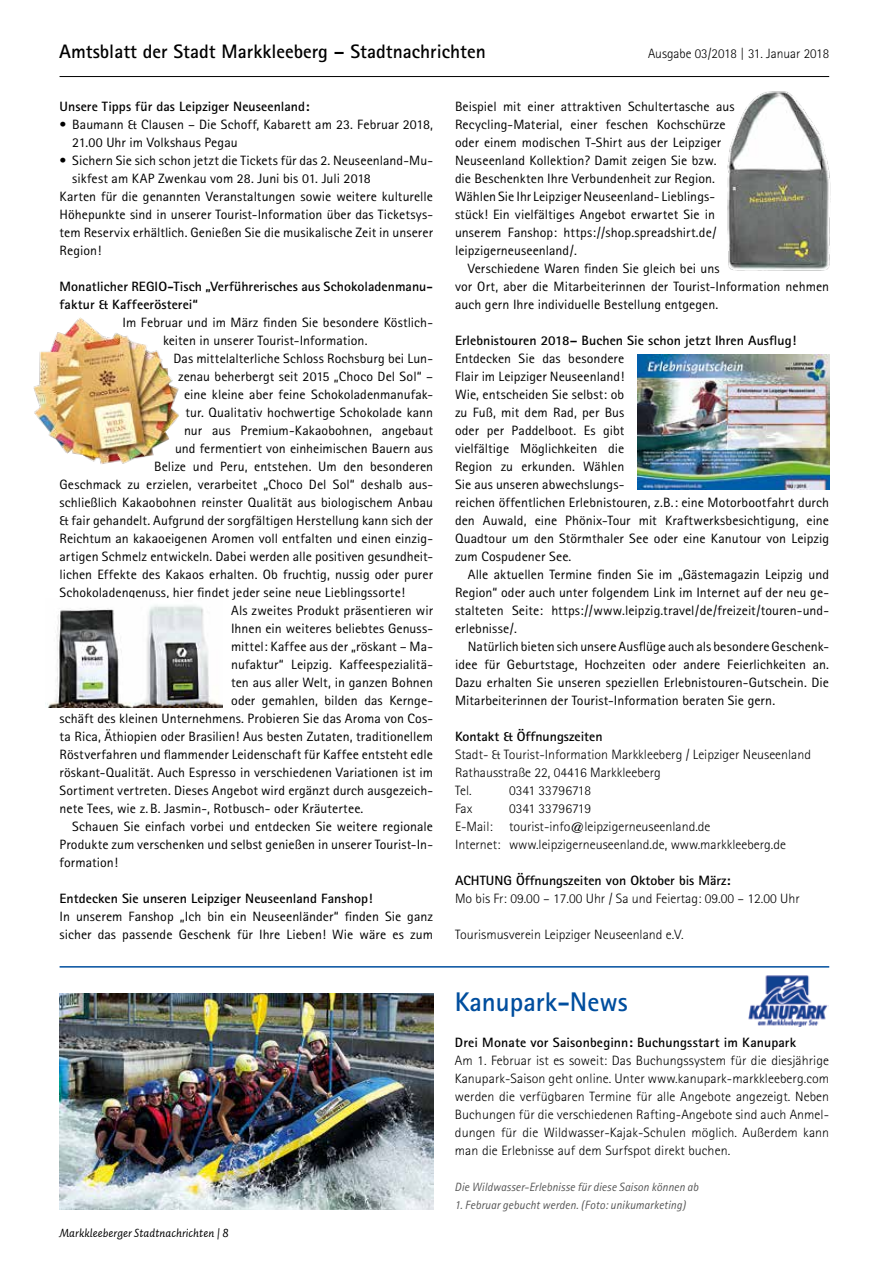
<style>
.page{position:relative;width:893px;height:1263px;background:#fff}
.page>*{position:absolute;margin:0;border:0;box-sizing:border-box;transform-origin:0 0}
.t1{font:700 27px "Rotis Sans Serif";color:#004e9e}
.t2{font:700 19.5px "Rotis Sans Serif";color:#000}
.t3{font:13.5px/18px "Rotis Sans Serif";letter-spacing:.005em;color:#000}
.t4{font:300 13.5px/18px "Rotis Sans Serif";color:#000}
.t5{font:700 13.5px/18px "Rotis Sans Serif";color:#000}
.t6{font:italic 12px "Rotis Sans Serif";letter-spacing:.005em;color:#565656}
.t7{font:12px "Auto 2 Italic LF";color:#000}
</style>
<div class="page">
<hr style="left:60px;top:76px;width:769px;height:1px;background:#000">
<hr style="left:60px;top:966px;width:769px;height:1px;background:#004e9e">
<img style="left:748px;top:975px;width:81px;height:51px">
<img style="left:637px;top:354px;width:192px;height:136px">
<img style="left:33px;top:317px;width:146px;height:147px">
<img style="left:45px;top:605px;width:178px;height:102px">
<img style="left:727px;top:91px;width:104px;height:180px">
<img style="left:60px;top:993px;width:374px;height:216px">
<h2 class="t2" style="left:59px;top:39px;width:428px">Amtsblatt der Stadt Markkleeberg – Stadtnachrichten</h2>
<p class="t4" style="left:648px;top:45px;width:183px">Ausgabe 03/2018 | 31. Januar 2018</p>
<p class="t5" style="left:60px;top:97px;width:252px">Unsere Tipps für das Leipziger Neuseenland:</p>
<p class="t3" style="left:72px;top:116px;width:362px;text-indent:-13px">• Baumann &amp; Clausen – Die Schoff, Kabarett am 23. Februar 2018,<br>21.00 Uhr im Volkshaus Pegau</p>
<p class="t3" style="left:60px;top:152px;width:375px">• Sichern Sie sich schon jetzt die Tickets für das 2. Neuseenland-Mu-</p>
<p class="t3" style="left:72px;top:170px;width:300px">sikfest am KAP Zwenkau vom 28. Juni bis 01. Juli 2018</p>
<p class="t3" style="left:60px;top:188px;width:375px">Karten für die genannten Veranstaltungen sowie weitere kulturelle</p>
<p class="t3" style="left:60px;top:206px;width:375px">Höhepunkte sind in unserer Tourist-Information über das Ticketsys-</p>
<p class="t3" style="left:60px;top:224px;width:375px">tem Reservix erhältlich. Genießen Sie die musikalische Zeit in unserer</p>
<p class="t3" style="left:60px;top:242px;width:43px">Region!</p>
<p class="t5" style="left:60px;top:277px;width:375px">Monatlicher REGIO-Tisch „Verführerisches aus Schokoladenmanu&shy;faktur &amp; Kaffeerösterei“</p>
<p class="t3" style="left:163px;top:314px;width:272px;text-indent:-40px">Im Februar und im März finden Sie besondere Köstlich&shy;keiten in unserer Tourist-Information.</p>
<p class="t3" style="left:174px;top:350px;width:261px">Das mittelalterliche Schloss Rochsburg bei Lun-</p>
<p class="t3" style="left:178px;top:368px;width:257px">zenau beherbergt seit 2015 „Choco Del Sol“ –</p>
<p class="t3" style="left:184px;top:386px;width:250px">eine kleine aber feine Schokoladenmanufak-</p>
<p class="t3" style="left:186px;top:404px;width:249px">tur. Qualitativ hochwertige Schokolade kann</p>
<p class="t3" style="left:184px;top:422px;width:251px">nur aus Premium-Kakaobohnen, angebaut</p>
<p class="t3" style="left:175px;top:440px;width:260px">und fermentiert von einheimischen Bauern aus</p>
<p class="t3" style="left:154px;top:458px;width:281px">Belize und Peru, entstehen. Um den besonderen</p>
<p class="t3" style="left:60px;top:476px;width:375px">Geschmack zu erzielen, verarbeitet „Choco Del Sol“ deshalb aus-</p>
<p class="t3" style="left:60px;top:494px;width:375px">schließlich Kakaobohnen reinster Qualität aus biologischem Anbau</p>
<p class="t3" style="left:60px;top:512px;width:375px">&amp; fair gehandelt. Aufgrund der sorgfältigen Herstellung kann sich der</p>
<p class="t3" style="left:60px;top:530px;width:375px">Reichtum an kakaoeigenen Aromen voll entfalten und einen einzig-</p>
<p class="t3" style="left:60px;top:548px;width:375px">artigen Schmelz entwickeln. Dabei werden alle positiven gesundheit-</p>
<p class="t3" style="left:60px;top:566px;width:375px">lichen Effekte des Kakaos erhalten. Ob fruchtig, nussig oder purer</p>
<p class="t3" style="left:60px;top:584px;width:347px">Schokoladengenuss, hier findet jeder seine neue Lieblingssorte!</p>
<p class="t3" style="left:231px;top:602px;width:203px">Als zweites Produkt präsentieren wir</p>
<p class="t3" style="left:231px;top:620px;width:203px">Ihnen ein weiteres beliebtes Genuss-</p>
<p class="t3" style="left:231px;top:638px;width:203px">mittel: Kaffee aus der „röskant – Ma-</p>
<p class="t3" style="left:231px;top:656px;width:203px">nufaktur“ Leipzig. Kaffeespezialitä-</p>
<p class="t3" style="left:231px;top:674px;width:203px">ten aus aller Welt, in ganzen Bohnen</p>
<p class="t3" style="left:231px;top:692px;width:203px">oder gemahlen, bilden das Kernge-</p>
<p class="t3" style="left:60px;top:710px;width:375px">schäft des kleinen Unternehmens. Probieren Sie das Aroma von Cos-</p>
<p class="t3" style="left:60px;top:728px;width:375px">ta Rica, Äthiopien oder Brasilien! Aus besten Zutaten, traditionellem</p>
<p class="t3" style="left:60px;top:746px;width:375px">Röstverfahren und flammender Leidenschaft für Kaffee entsteht edle</p>
<p class="t3" style="left:60px;top:764px;width:375px">röskant-Qualität. Auch Espresso in verschiedenen Variationen ist im</p>
<p class="t3" style="left:60px;top:782px;width:375px">Sortiment vertreten. Dieses Angebot wird ergänzt durch ausgezeich-</p>
<p class="t3" style="left:60px;top:800px;width:305px">nete Tees, wie z.B. Jasmin-, Rotbusch- oder Kräutertee.</p>
<p class="t3" style="left:72px;top:818px;width:362px">Schauen Sie einfach vorbei und entdecken Sie weitere regionale</p>
<p class="t3" style="left:60px;top:836px;width:375px">Produkte zum verschenken und selbst genießen in unserer Tourist-In-</p>
<p class="t3" style="left:60px;top:854px;width:60px">formation!</p>
<p class="t5" style="left:60px;top:889px;width:315px">Entdecken Sie unseren Leipziger Neuseenland Fanshop!</p>
<p class="t3" style="left:60px;top:908px;width:375px">In unserem Fanshop „Ich bin ein Neuseenländer“ finden Sie ganz sicher das passende Geschenk für Ihre Lieben! Wie wäre es zum</p>
<p class="t7" style="left:59px;top:1225px;width:171px">Markkleeberger Stadtnachrichten | 8</p>
<p class="t3" style="left:455px;top:98px;width:281px">Beispiel mit einer attraktiven Schultertasche aus Recycling-Material, einer feschen Kochschürze oder einem modischen T-Shirt aus der Leipziger Neuseenland Kollektion? Damit zeigen Sie bzw. die Beschenkten Ihre Verbundenheit zur Region.<br>Wählen Sie Ihr Leipziger Neuseenland- Lieblings&shy;stück! Ein vielfältiges Angebot erwartet Sie in unserem Fanshop: https://shop.spreadshirt.de/ leipzigerneuseenland/.</p>
<p class="t3" style="left:455px;top:260px;width:376px;text-indent:13px">Verschiedene Waren finden Sie gleich bei uns<br>vor Ort, aber die Mitarbeiterinnen der Tourist-Information nehmen auch gern Ihre individuelle Bestellung entgegen.</p>
<p class="t5" style="left:455px;top:331px;width:343px">Erlebnistouren 2018– Buchen Sie schon jetzt Ihren Ausflug!</p>
<p class="t3" style="left:455px;top:350px;width:376px">Entdecken Sie das besondere<br>Flair im Leipziger Neuseenland!<br>Wie, entscheiden Sie selbst: ob<br>zu Fuß, mit dem Rad, per Bus<br>oder per Paddelboot. Es gibt<br>vielfältige Möglichkeiten die<br>Region zu erkunden. Wählen<br>Sie aus unseren abwechslungs-<br>reichen öffentlichen Erlebnistouren, z.B.: eine Motorbootfahrt durch den Auwald, eine Phönix-Tour mit Kraftwerksbesichtigung, eine Quadtour um den Störmthaler See oder eine Kanutour von Leipzig zum Cospudener See.</p>
<p class="t3" style="left:455px;top:566px;width:376px;text-align:justify;text-indent:13px">Alle aktuellen Termine finden Sie im „Gästemagazin Leipzig und Region“ oder auch unter folgendem Link im Internet auf der neu ge&shy;stalteten Seite: https://www.leipzig.travel/de/freizeit/touren-und&shy;erlebnisse/.</p>
<p class="t3" style="left:455px;top:638px;width:376px;text-align:justify;text-indent:13px">Natürlich bieten sich unsere Ausflüge auch als besondere Geschenk&shy;idee für Geburtstage, Hochzeiten oder andere Feierlichkeiten an.<br>Dazu erhalten Sie unseren speziellen Erlebnistouren-Gutschein. Die Mitarbeiterinnen der Tourist-Information beraten Sie gern.</p>
<p class="t5" style="left:455px;top:727px;width:149px">Kontakt &amp; Öffnungszeiten</p>
<p class="t4" style="left:455px;top:746px;width:358px">Stadt- &amp; Tourist-Information Markkleeberg / Leipziger Neuseenland<br>Rathausstraße 22, 04416 Markkleeberg<br>Tel.</p>
<p class="t4" style="left:509px;top:782px;width:84px">0341 33796718</p>
<p class="t4" style="left:455px;top:800px;width:19px">Fax</p>
<p class="t4" style="left:455px;top:800px;width:333px;text-indent:54px">0341 33796719<br>E-Mail: tourist-info@leipzigerneuseenland.de<br>Internet: www.leipzigerneuseenland.de, www.markkleeberg.de</p>
<p class="t5" style="left:455px;top:871px;width:277px">ACHTUNG Öffnungszeiten von Oktober bis März:</p>
<p class="t4" style="left:455px;top:890px;width:346px">Mo bis Fr: 09.00 – 17.00 Uhr / Sa und Feiertag: 09.00 – 12.00 Uhr</p>
<p class="t4" style="left:455px;top:926px;width:230px">Tourismusverein Leipziger Neuseenland e.V.</p>
<h1 class="t1" style="left:455px;top:985px;width:174px">Kanupark-News</h1>
<p class="t5" style="left:455px;top:1033px;width:343px">Drei Monate vor Saisonbeginn: Buchungsstart im Kanupark</p>
<p class="t4" style="left:455px;top:1052px;width:376px;text-align:justify">Am 1. Februar ist es soweit: Das Buchungssystem für die diesjährige Kanupark-Saison geht online. Unter www.kanupark-markkleeberg.com werden die verfügbaren Termine für alle Angebote angezeigt. Neben Buchungen für die verschiedenen Rafting-Angebote sind auch Anmel&shy;dungen für die Wildwasser-Kajak-Schulen möglich. Außerdem kann man die Erlebnisse auf dem Surfspot direkt buchen.</p>
<p class="t6" style="left:455px;top:1180px;width:245px">Die Wildwasser-Erlebnisse für diese Saison können ab</p>
<p class="t6" style="left:455px;top:1198px;width:233px">1. Februar gebucht werden. (Foto: unikumarketing)</p>
</div>
